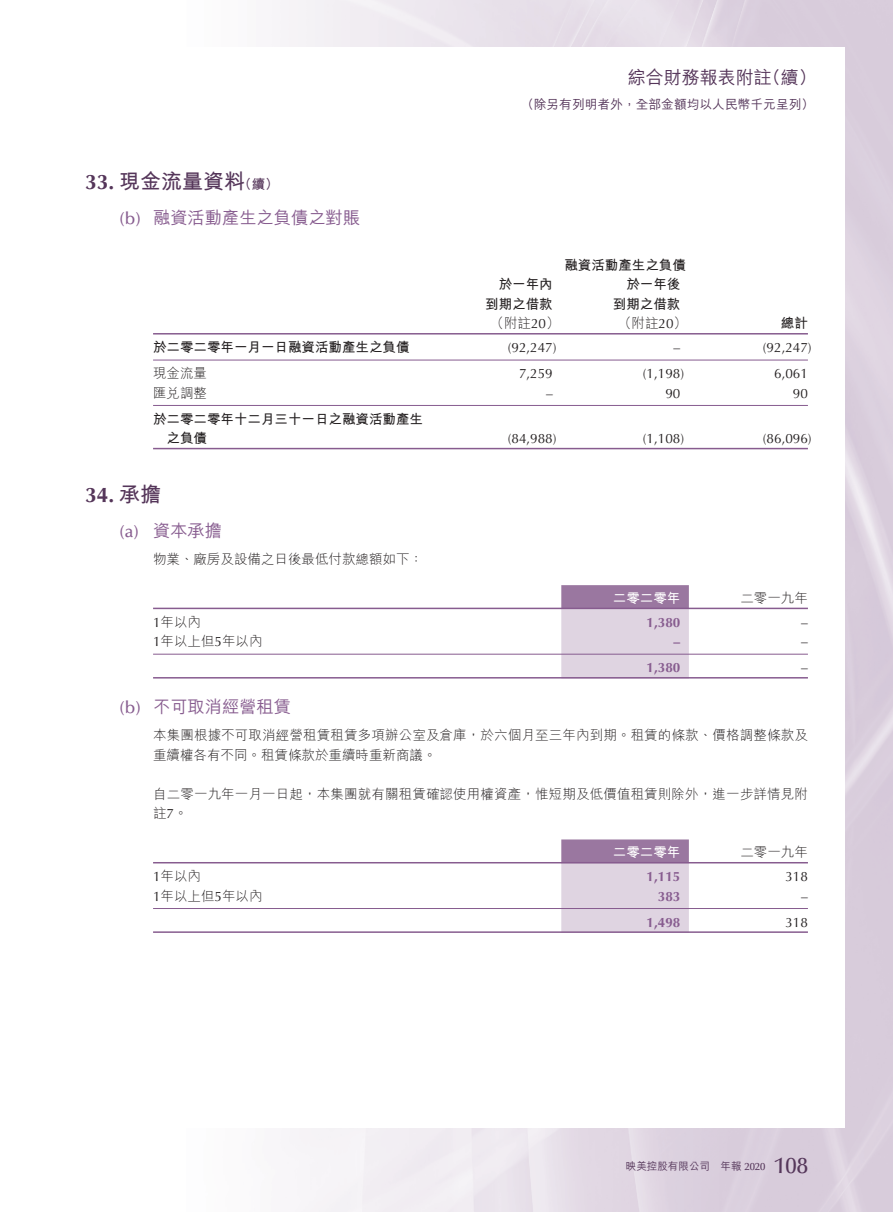
<style>
.page{position:relative;width:893px;height:1212px;background:#fff}
.page>*{position:absolute;margin:0;border:0;box-sizing:border-box;transform-origin:0 0}
.t1{font:21px "M Hei HK Bold E Ten B5 H";color:#55365a}
.t2{font:700 21px "Optima LT Std";color:#55365a}
.t3{font:18px "M Hei HK Medium E Ten B5 H";color:#55365a}
.t4{font:17.25px "M Hei HK Medium E Ten B5 H";color:#875c8f}
.t5{font:13.5px/19.5px "M Hei HK Light E Ten B5 H";letter-spacing:.01em;color:#231f20}
.t6{font:13.5px "Optima LT Std";color:#231f20}
.t7{font:13.5px/19.5px "M Hei HK Bold E Ten B5 H";color:#231f20;text-align:right}
.t8{font:700 13.5px "Optima LT Std";color:#875c8f}
.t9{font:13.5px "M Hei HK Bold E Ten B5 H";color:#fff}
.t10{font:12.75px "M Hei HK Medium E Ten B5 H";color:#55365a}
.t11{font:10.5px "M Hei HK Medium E Ten B5 H";color:#55365a}
.s1{font-family:"Optima LT Std";font-weight:700}
.s2{font-size:13.5px}
.s3{font-family:"Optima LT Std";font-weight:500}
.s4{font-family:"Optima LT Std"}
.s5{font-family:"M Hei HK Bold E Ten B5 H";font-weight:400}
.s6{font-family:"Optima LT Std";font-weight:500;font-size:22.5px}
</style>
<div class="page">
<hr style="left:153px;top:333px;width:655px;height:1px;background:#875c8f">
<hr style="left:153px;top:360px;width:655px;height:1px;background:#875c8f">
<hr style="left:153px;top:405px;width:655px;height:1px;background:#875c8f">
<hr style="left:153px;top:448px;width:655px;height:1px;background:#875c8f">
<svg style="left:561px;top:585px;width:128px;height:92px"></svg>
<hr style="left:153px;top:608px;width:655px;height:1px;background:#875c8f">
<hr style="left:153px;top:654px;width:655px;height:1px;background:#875c8f">
<hr style="left:153px;top:677px;width:655px;height:1px;background:#875c8f">
<svg style="left:561px;top:839px;width:128px;height:92px"></svg>
<hr style="left:153px;top:862px;width:655px;height:1px;background:#875c8f">
<hr style="left:153px;top:908px;width:655px;height:1px;background:#875c8f">
<hr style="left:153px;top:931px;width:655px;height:2px;background:#875c8f">
<h2 class="t3" style="left:628px;top:71px;width:190px">綜合財務報表附註（續）</h2>
<h1 class="t1" style="left:85px;top:173px;width:195px"><span class="s1">33.</span> 現金流量資料<span class="s2">（續）</span></h1>
<p class="t4" style="left:119px;top:211px;width:243px"><span class="s3">(b)</span> 融資活動產生之負債之對賬</p>
<p class="t10" style="left:521px;top:100px;width:295px">（除另有列明者外，全部金額均以人民幣千元呈列）</p>
<p class="t7" style="left:485px;top:276px;width:69px">於一年內到期之借款</p>
<p class="t5" style="left:490px;top:315px;width:71px">（附註<span class="s4">20</span>）</p>
<p class="t7" style="left:564px;top:257px;width:123px">融資活動產生之負債</p>
<p class="t7" style="left:613px;top:276px;width:69px">於一年後到期之借款</p>
<p class="t5" style="left:618px;top:315px;width:71px">（附註<span class="s4">20</span>）</p>
<p class="t7" style="left:781px;top:315px;width:28px">總計</p>
<p class="t7" style="left:153px;top:339px;width:258px">於二零二零年一月一日融資活動產生之負債</p>
<p class="t6" style="left:508px;top:342px;width:50px">(92,247)</p>
<p class="t6" style="left:674px;top:342px;width:8px">–</p>
<p class="t6" style="left:763px;top:342px;width:50px">(92,247)</p>
<p class="t5" style="left:153px;top:365px;width:55px">現金流量</p>
<p class="t6" style="left:519px;top:368px;width:35px">7,259</p>
<p class="t6" style="left:643px;top:368px;width:43px">(1,198)</p>
<p class="t6" style="left:774px;top:368px;width:35px">6,061</p>
<p class="t5" style="left:153px;top:385px;width:55px">匯兌調整</p>
<p class="t6" style="left:546px;top:388px;width:8px">–</p>
<p class="t6" style="left:665px;top:388px;width:17px">90</p>
<p class="t6" style="left:793px;top:388px;width:17px">90</p>
<p class="t7" style="left:167px;top:411px;width:258px;text-align:left;text-indent:-13px">於二零二零年十二月三十一日之融資活動產生之負債</p>
<p class="t6" style="left:508px;top:433px;width:50px">(84,988)</p>
<p class="t6" style="left:643px;top:433px;width:43px">(1,108)</p>
<p class="t6" style="left:763px;top:433px;width:50px">(86,096)</p>
<h1 class="t2" style="left:85px;top:483px;width:78px">34. <span class="s5">承擔</span></h1>
<p class="t4" style="left:119px;top:524px;width:105px"><span class="s3">(a)</span> 資本承擔</p>
<p class="t5" style="left:153px;top:551px;width:271px">物業、廠房及設備之日後最低付款總額如下：</p>
<p class="t9" style="left:613px;top:593px;width:69px">二零二零年</p>
<p class="t5" style="left:740px;top:590px;width:69px">二零一九年</p>
<p class="t5" style="left:153px;top:614px;width:50px"><span class="s4">1</span>年以內</p>
<p class="t8" style="left:647px;top:614px;width:35px">1,380</p>
<p class="t6" style="left:801px;top:617px;width:8px">–</p>
<p class="t5" style="left:153px;top:633px;width:111px"><span class="s4">1</span>年以上但<span class="s4">5</span>年以內</p>
<p class="t8" style="left:674px;top:634px;width:8px">–</p>
<p class="t6" style="left:801px;top:636px;width:8px">–</p>
<p class="t8" style="left:647px;top:660px;width:35px">1,380</p>
<p class="t6" style="left:801px;top:662px;width:8px">–</p>
<p class="t4" style="left:119px;top:700px;width:174px"><span class="s3">(b)</span> 不可取消經營租賃</p>
<p class="t5" style="left:153px;top:727px;width:656px">本集團根據不可取消經營租賃租賃多項辦公室及倉庫，於六個月至三年內到期。租賃的條款、價格調整條款及重續權各有不同。租賃條款於重續時重新商議。</p>
<p class="t5" style="left:153px;top:786px;width:656px">自二零一九年一月一日起，本集團就有關租賃確認使用權資產，惟短期及低價值租賃則除外，進一步詳情見附註<span class="s4">7</span>。</p>
<p class="t9" style="left:613px;top:847px;width:69px">二零二零年</p>
<p class="t5" style="left:740px;top:844px;width:69px">二零一九年</p>
<p class="t5" style="left:153px;top:868px;width:50px"><span class="s4">1</span>年以內</p>
<p class="t8" style="left:647px;top:869px;width:35px">1,115</p>
<p class="t6" style="left:785px;top:871px;width:24px">318</p>
<p class="t5" style="left:153px;top:888px;width:111px"><span class="s4">1</span>年以上但<span class="s4">5</span>年以內</p>
<p class="t8" style="left:658px;top:888px;width:24px">383</p>
<p class="t6" style="left:801px;top:891px;width:8px">–</p>
<p class="t8" style="left:647px;top:914px;width:35px">1,498</p>
<p class="t6" style="left:785px;top:916px;width:24px">318</p>
<p class="t11" style="left:626px;top:1162px;width:183px">映美控股有限公司 年報 <span class="s3">2020</span> <span class="s6">108</span></p>
</div>
